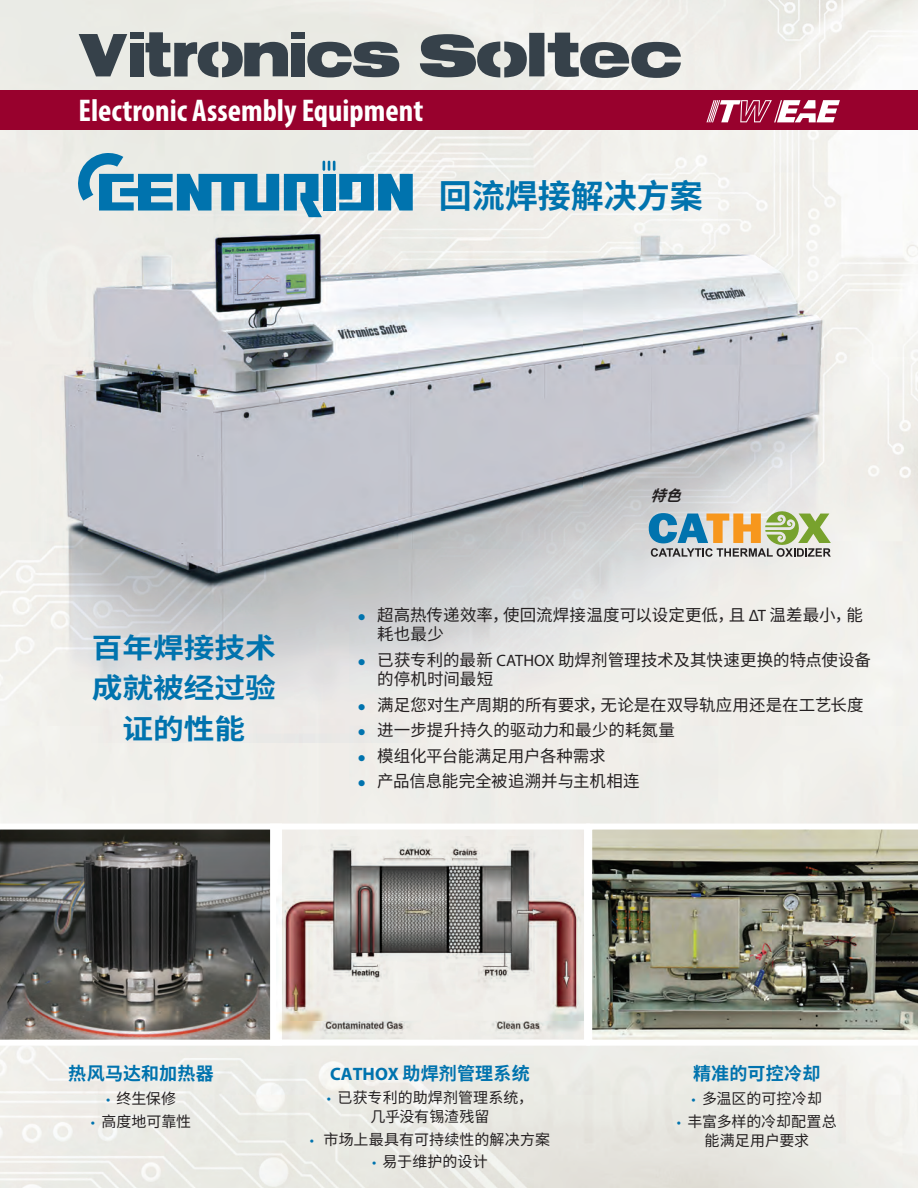
<style>
.page{position:relative;width:918px;height:1188px;background:#fff}
.page>*{position:absolute;margin:0;border:0;box-sizing:border-box;transform-origin:0 0}
.t1{font:700 33px "Noto Sans CJ Ksc";color:#0073ae}
.Despatch_head{font:700 condensed 31.5px "Myriad Pro";color:#fff}
.t2{font:700 27.9px/40.5px "Noto Sans CJ Ksc";color:#0073ae;text-align:center;scale:1.1 1}
.t3{font:700 18px "Noto Sans CJ Ksc";letter-spacing:.01em;color:#0073ae}
.t4{font:16.5px/19.5px "Noto Sans CJ Ksc";color:#231f20}
.t5{font:15px/19.5px "Noto Sans CJ Ksc";color:#231f20;text-align:center}
.t6{font:italic 700 15px "Noto Sans CJ Ksc";color:#231f20}
.s1{color:#0073ae}
.s2{font-family:"Myriad Pro"}
.s3{font-family:"Myriad Pro";color:#0073ae}
</style>
<div class="page">
<img style="left:0;top:0;width:918px;height:1188px">
<svg style="left:0;top:824px;width:270px;height:222px;background:#656361"></svg>
<img style="left:590px;top:824px;width:328px;height:222px">
<div style="left:273px;top:827px;width:314px;height:216px;background:#efede9"></div>
<img style="left:277px;top:836px;width:306px;height:202px">
<img style="left:32px;top:180px;width:818px;height:562px">
<img style="left:65px;top:234px;width:756px;height:338px">
<svg style="left:78px;top:153px;width:335px;height:64px;background:#84b6cd"></svg>
<svg style="left:649px;top:511px;width:182px;height:46px;background:#acb49c"></svg>
<div style="left:270px;top:824px;width:320px;height:222px;border:6px solid #fff"></div>
<svg style="left:79px;top:34px;width:48px;height:42px;background:#83898c"></svg>
<svg style="left:307px;top:42px;width:92px;height:35px;background:#6d7579"></svg>
<div style="left:130px;top:33px;width:14px;height:6px;background:#36414a"></div>
<div style="left:130px;top:43px;width:14px;height:33px;background:#36414a"></div>
<div style="left:292px;top:32px;width:13px;height:7px;background:#36414a"></div>
<div style="left:292px;top:43px;width:13px;height:33px;background:#36414a"></div>
<svg style="left:146px;top:32px;width:142px;height:45px;background:#868d8f"></svg>
<svg style="left:420px;top:33px;width:261px;height:45px;background:#83898c"></svg>
<div style="left:0;top:90px;width:918px;height:40px;background:#98012d"></div>
<svg style="left:706px;top:100px;width:134px;height:22px"></svg>
<p class="Despatch_head" style="left:79px;top:90px;width:346px">Electronic Assembly Equipment</p>
<p class="t1" style="left:439px;top:177px;width:265px">回流焊接解决方案</p>
<p class="t6" style="left:650px;top:487px;width:47px">特色</p>
<p class="t2" style="left:92px;top:628px;width:169px">百年焊接技术成就被经过验证的性能</p>
<p class="t4" style="left:377px;top:605px;width:487px;text-indent:-20px"><span class="s1">●</span> 超高热传递效率，使回流焊接温度可以设定更低，且 <span class="s2">ΔT</span> 温差最小，能耗也最少</p>
<p class="t4" style="left:377px;top:650px;width:495px;text-indent:-20px"><span class="s1">●</span> 已获专利的最新 <span class="s2">CATHOX</span> 助焊剂管理技术及其快速更换的特点使设备的停机时间最短</p>
<p class="t4" style="left:358px;top:695px;width:507px"><span class="s1">●</span> 满足您对生产周期的所有要求，无论是在双导轨应用还是在工艺长度</p>
<p class="t4" style="left:358px;top:721px;width:319px"><span class="s1">●</span> 进一步提升持久的驱动力和最少的耗氮量</p>
<p class="t4" style="left:358px;top:746px;width:250px"><span class="s1">●</span> 模组化平台能满足用户各种需求</p>
<p class="t4" style="left:358px;top:772px;width:283px"><span class="s1">●</span> 产品信息能完全被追溯并与主机相连</p>
<p class="t3" style="left:68px;top:1063px;width:147px">热风马达和加热器</p>
<p class="t5" style="left:106px;top:1089px;width:72px"><span class="s3">•</span> 终生保修</p>
<p class="t5" style="left:91px;top:1112px;width:102px"><span class="s3">•</span> 高度地可靠性</p>
<p class="t3" style="left:330px;top:1063px;width:201px"><span class="s2">CATHOX</span> 助焊剂管理系统</p>
<p class="t5" style="left:327px;top:1088px;width:208px"><span class="s3">•</span> 已获专利的助焊剂管理系统，几乎没有锡渣残留</p>
<p class="t5" style="left:310px;top:1130px;width:242px"><span class="s3">•</span> 市场上最具有可持续性的解决方案</p>
<p class="t5" style="left:372px;top:1152px;width:117px"><span class="s3">•</span> 易于维护的设计</p>
<p class="t3" style="left:693px;top:1063px;width:129px">精准的可控冷却</p>
<p class="t5" style="left:692px;top:1089px;width:132px"><span class="s3">•</span> 多温区的可控冷却</p>
<p class="t5" style="left:677px;top:1112px;width:161px"><span class="s3">•</span> 丰富多样的冷却配置总能满足用户要求</p>
</div>
